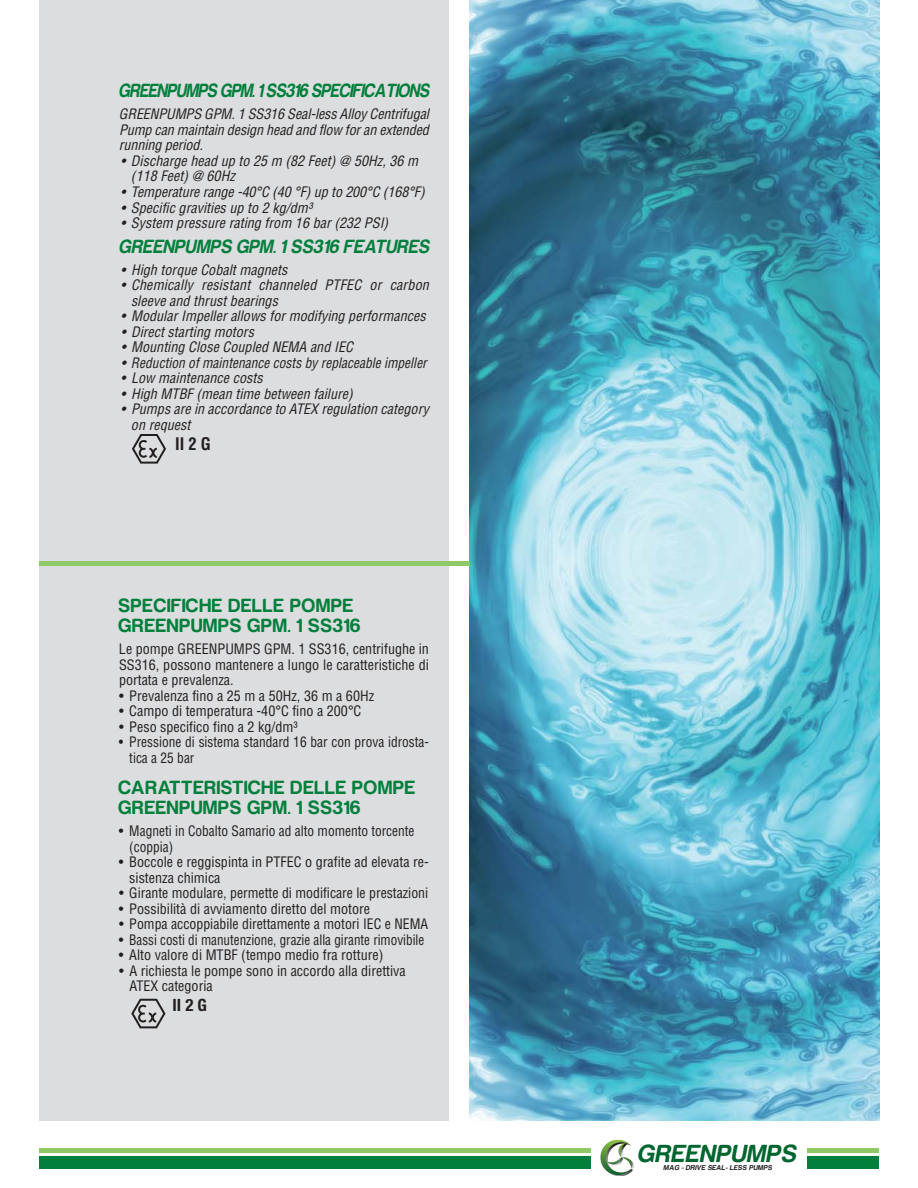
<style>
.page{position:relative;width:918px;height:1188px;background:#fff}
.page>*{position:absolute;margin:0;border:0;box-sizing:border-box;transform-origin:0 0}
.t1{font:italic 700 25.5px "Harabara";letter-spacing:.05em;color:#00652e}
.t2{font:19.8px/19.8px "Harabara";letter-spacing:.05em;color:#007f3d}
.t3{font:italic 19.8px "Harabara";letter-spacing:.01em;color:#007f3d;scale:.85 1}
.t4{font:italic 19.8px "Harabara";letter-spacing:.04em;color:#007f3d;scale:.93 1}
.t5{font:700 condensed 16.95px "Helvetica";color:#231f20}
.t6{font:700 condensed 16.95px "Helvetica Neue";color:#231f20}
.t7{font:italic condensed 14.1px/15.5px "Helvetica";letter-spacing:.005em;color:#231f20}
.t8{font:condensed 14.1px/15.5px "Helvetica";color:#231f20}
.t9{font:condensed 14.1px/15.5px "Helvetica";color:#231f20;scale:.95 1}
.t10{font:italic 700 7.35px "Harabara";letter-spacing:.05em;color:#231f20}
</style>
<div class="page">
<hr style="left:807px;top:1148px;width:72px;height:4px;background:#8fc967">
<div style="left:807px;top:1156px;width:72px;height:12px;background:#007f3d"></div>
<svg style="left:600px;top:1140px;width:34px;height:36px"></svg>
<hr style="left:39px;top:1148px;width:552px;height:4px;background:#8fc967">
<div style="left:39px;top:1156px;width:552px;height:12px;background:#007f3d"></div>
<div style="left:39px;top:0;width:410px;height:1120px;background:#dcddde"></div>
<img style="left:469px;top:0;width:410px;height:1120px">
<hr style="left:39px;top:562px;width:430px;height:4px;background:#8fc967">
<svg style="left:131px;top:999px;width:34px;height:29px"></svg>
<svg style="left:132px;top:434px;width:34px;height:30px"></svg>
<h2 class="t3" style="left:119px;top:78px;width:366px">GREENPUMPS GPM. 1 SS316 SPECIFICATIONS</h2>
<p class="t7" style="left:119px;top:108px;width:312px;text-align:justify">GREENPUMPS GPM. 1 SS316 Seal-less Alloy Centrifugal Pump can maintain design head and flow for an extended running period.</p>
<p class="t7" style="left:131px;top:154px;width:289px;text-indent:-10px">• Discharge head up to 25 m (82 Feet) @ 50Hz, 36 m (118 Feet) @ 60Hz</p>
<p class="t7" style="left:121px;top:185px;width:305px">• Temperature range -40°C (40 °F) up to 200°C (168°F)</p>
<p class="t7" style="left:121px;top:201px;width:193px">• Specific gravities up to 2 kg/dm³</p>
<p class="t7" style="left:121px;top:216px;width:269px">• System pressure rating from 16 bar (232 PSI)</p>
<h2 class="t4" style="left:119px;top:235px;width:335px">GREENPUMPS GPM. 1 SS316 FEATURES</h2>
<p class="t7" style="left:121px;top:263px;width:168px">• High torque Cobalt magnets</p>
<p class="t7" style="left:131px;top:278px;width:299px;text-indent:-10px">• Chemically resistant channeled PTFEC or carbon sleeve and thrust bearings</p>
<p class="t7" style="left:121px;top:310px;width:306px">• Modular Impeller allows for modifying performances</p>
<p class="t7" style="left:121px;top:325px;width:134px">• Direct starting motors</p>
<p class="t7" style="left:121px;top:341px;width:233px">• Mounting Close Coupled NEMA and IEC</p>
<p class="t7" style="left:121px;top:356px;width:307px">• Reduction of maintenance costs by replaceable impeller</p>
<p class="t7" style="left:121px;top:372px;width:143px">• Low maintenance costs</p>
<p class="t7" style="left:121px;top:387px;width:233px">• High MTBF (mean time between failure)</p>
<p class="t7" style="left:131px;top:403px;width:299px;text-indent:-10px">• Pumps are in accordance to ATEX regulation category on request</p>
<p class="t5" style="left:175px;top:437px;width:37px">II2G</p>
<h2 class="t2" style="left:119px;top:595px;width:243px">SPECIFICHE DELLE POMPE<br>GREENPUMPS GPM. 1 SS316</h2>
<p class="t8" style="left:119px;top:643px;width:312px;text-align:justify">Le pompe GREENPUMPS GPM. 1 SS316, centrifughe in SS316, possono mantenere a lungo le caratteristiche di portata e prevalenza.</p>
<p class="t8" style="left:119px;top:689px;width:257px">• Prevalenza fino a 25 m a 50Hz, 36 m a 60Hz</p>
<p class="t8" style="left:119px;top:705px;width:244px">• Campo di temperatura -40°C fino a 200°C</p>
<p class="t8" style="left:119px;top:720px;width:180px">• Peso specifico fino a 2 kg/dm³</p>
<p class="t9" style="left:129px;top:736px;width:317px;text-indent:-10px">• Pressione di sistema standard 16 bar con prova idrosta&shy;tica a 25 bar</p>
<h2 class="t2" style="left:119px;top:777px;width:298px">CARATTERISTICHE DELLE POMPE<br>GREENPUMPS GPM. 1 SS316</h2>
<p class="t8" style="left:129px;top:825px;width:287px;text-indent:-10px">• Magneti in Cobalto Samario ad alto momento torcente (coppia)</p>
<p class="t8" style="left:129px;top:856px;width:301px;text-indent:-10px">• Boccole e reggispinta in PTFEC o grafite ad elevata re&shy;sistenza chimica</p>
<p class="t8" style="left:119px;top:887px;width:311px">• Girante modulare, permette di modificare le prestazioni</p>
<p class="t8" style="left:119px;top:902px;width:253px">• Possibilità di avviamento diretto del motore</p>
<p class="t8" style="left:119px;top:918px;width:311px">• Pompa accoppiabile direttamente a motori IEC e NEMA</p>
<p class="t8" style="left:119px;top:933px;width:307px">• Bassi costi di manutenzione, grazie alla girante rimovibile</p>
<p class="t8" style="left:119px;top:949px;width:266px">• Alto valore di MTBF (tempo medio fra rotture)</p>
<p class="t8" style="left:129px;top:964px;width:278px;text-indent:-10px">• A richiesta le pompe sono in accordo alla direttiva<br>ATEX categoria</p>
<p class="t6" style="left:173px;top:999px;width:36px">II2G</p>
<h1 class="t1" style="left:637px;top:1138px;width:160px">GREENPUMPS</h1>
<p class="t10" style="left:664px;top:1163px;width:110px">MAG - DRIVE SEAL- LESS PUMPS</p>
</div>
